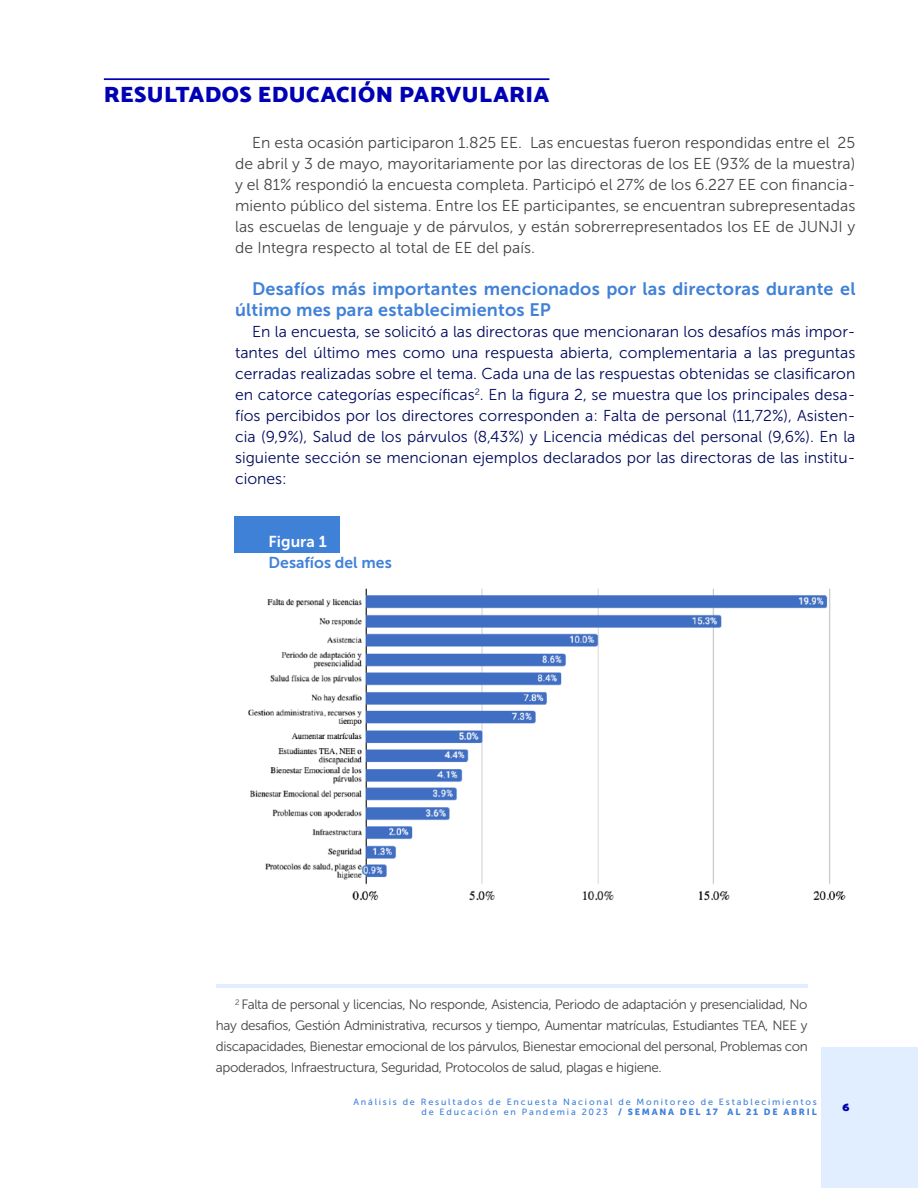
<style>
.page{position:relative;width:918px;height:1188px;background:#fff}
.page>*{position:absolute;margin:0;border:0;box-sizing:border-box;transform-origin:0 0}
.subtitulo_barra_supe{font:900 22.5px "Catamaran";letter-spacing:.015em;color:#0000b5}
.t1{font:18px/21px "Museo Sans 700";letter-spacing:.01em;color:#4081d8}
.t2{font:15.75px/21px "Museo Sans 300";color:#020b5e;text-align:justify}
.t3{font:15.75px/21px "Museo Sans 300";color:#454545;text-align:justify}
.t4{font:15.75px "Museo Sans 700";color:#4081d8}
.t5{font:15.75px "Museo Sans 700";color:#fff}
.t6{font:13.5px/21px "Museo Sans 300";letter-spacing:-.03em;color:#454545;text-align:justify}
.t7{font:900 12px "Catamaran";color:#0000b5}
.t8{font:9px/10.8px "Museo Sans 500";letter-spacing:.2em;color:#4081d8;text-align:right}
.s1{font-family:"Museo Sans 900"}
</style>
<div class="page">
<div style="left:822px;top:1048px;width:96px;height:140px;background:#e0eeff"></div>
<hr style="left:104px;top:78px;width:445px;height:2px;background:#0000b5">
<hr style="left:216px;top:985px;width:592px;height:3px;background:#e0eeff">
<div style="left:234px;top:516px;width:106px;height:37px;background:#4081d8"></div>
<img style="left:248px;top:588px;width:598px;height:313px">
<p class="subtitulo_barra_supe" style="left:104px;top:81px;width:447px">RESULTADOS EDUCACIÓN PARVULARIA</p>
<p class="t3" style="left:235px;top:132px;width:622px;text-indent:17px">En esta ocasión participaron 1.825 EE. Las encuestas fueron respondidas entre el 25 de abril y 3 de mayo, mayoritariamente por las directoras de los EE (93% de la muestra) y el 81% respondió la encuesta completa. Participó el 27% de los 6.227 EE con financia&shy;miento público del sistema. Entre los EE participantes, se encuentran subrepresentadas las escuelas de lenguaje y de párvulos, y están sobrerrepresentados los EE de JUNJI y de Integra respecto al total de EE del país.</p>
<p class="t1" style="left:235px;top:278px;width:622px;text-indent:17px">Desafíos más importantes mencionados por las directoras durante el último mes para establecimientos EP</p>
<p class="t2" style="left:235px;top:321px;width:622px;text-indent:17px">En la encuesta, se solicitó a las directoras que mencionaran los desafíos más impor&shy;tantes del último mes como una respuesta abierta, complementaria a las preguntas cerradas realizadas sobre el tema. Cada una de las respuestas obtenidas se clasificaron en catorce categorías específicas<sup>2</sup>. En la figura 2, se muestra que los principales desa&shy;fíos percibidos por los directores corresponden a: Falta de personal (11,72%), Asisten&shy;cia (9,9%), Salud de los párvulos (8,43%) y Licencia médicas del personal (9,6%). En la siguiente sección se mencionan ejemplos declarados por las directoras de las institu&shy;ciones:</p>
<p class="t5" style="left:269px;top:533px;width:60px">Figura 1</p>
<p class="t4" style="left:269px;top:554px;width:125px">Desafíos del mes</p>
<p class="t6" style="left:216px;top:994px;width:593px;text-indent:19px"><sup>2</sup> Falta de personal y licencias, No responde, Asistencia, Periodo de adaptación y presencialidad, No hay desafios, Gestión Administrativa, recursos y tiempo, Aumentar matrículas, Estudiantes TEA, NEE y discapacidades, Bienestar emocional de los párvulos, Bienestar emocional del personal, Problemas con apoderados, Infraestructura, Seguridad, Protocolos de salud, plagas e higiene.</p>
<p class="t8" style="left:353px;top:1096px;width:465px">Análisis de Resultados de Encuesta Nacional de Monitoreo de Establecimientos de Educación en Pandemia 2023 <span class="s1">/ SEMANA DEL 17 AL 21 DE ABRIL</span></p>
<p class="t7" style="left:843px;top:1100px;width:9px">6</p>
</div>
